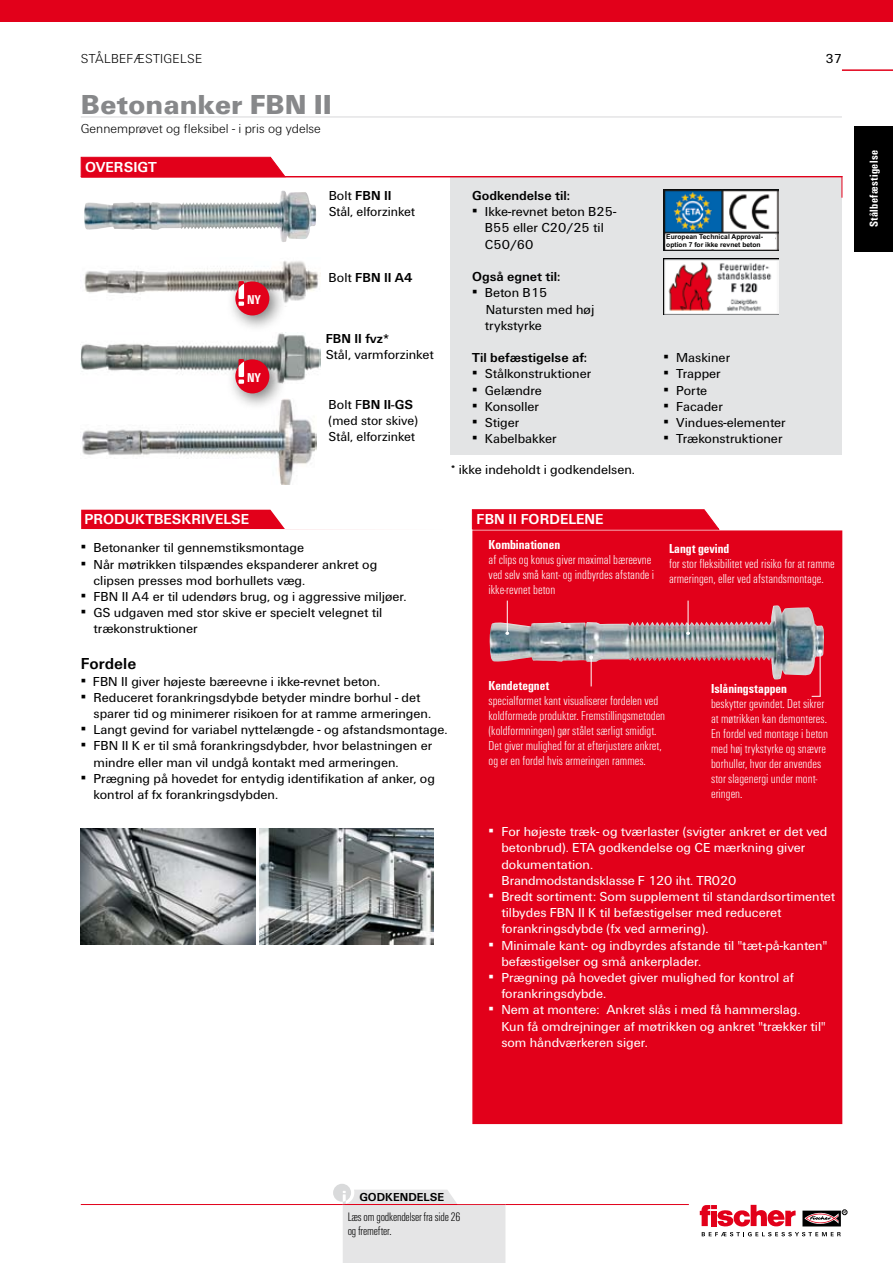
<style>
.page{position:relative;width:893px;height:1263px;background:#fff}
.page>*{position:absolute;margin:0;border:0;box-sizing:border-box;transform-origin:0 0}
.t1{font:900 28.5px "Fi We";color:#87888a}
.t2{font:700 16.5px "Fi We";color:#000}
.t3{font:700 15px "Fi We";color:#fff}
.t4{font:13.5px/16.2px "Fi We";color:#000}
.t5{font:13.5px/16.2px "Fi We";color:#fff}
.t6{font:300 condensed 13.5px/15px "Fi We";color:#fff}
.t7{font:700 13.5px "Fi We";color:#000}
.t8{font:700 condensed 13.5px "Fi We";color:#fff}
.t9{font:300 13.5px "Fi We";color:#000}
.t10{font:300 13.5px "Fi We";letter-spacing:.025em;color:#000}
.t11{font:700 condensed 13.35px "Fi We";color:#fff}
.t12{font:300 condensed 12.75px/13.5px "Fi We";letter-spacing:-.015em;color:#000}
.t13{font:700 condensed 12px "Fi We";letter-spacing:.03em;color:#fff}
.t14{font:700 12px "Fi We";color:#000}
.t15{font:700 6.75px/7.5px "Arial";color:#000}
.s1{font-weight:700}
.s2{font-weight:400}
</style>
<div class="page">
<div style="left:451px;top:177px;width:391px;height:278px;background:#e3e4e5"></div>
<div style="left:0;top:0;width:893px;height:21px;background:#e2001a"></div>
<hr style="left:81px;top:116px;width:761px;height:2px;background:#e5e5e6">
<hr style="left:842px;top:69px;width:51px;height:2px;background:#e2001a">
<img style="left:84px;top:198px;width:200px;height:32px">
<img style="left:82px;top:419px;width:234px;height:65px">
<img style="left:81px;top:828px;width:174px;height:116px">
<img style="left:259px;top:828px;width:175px;height:116px">
<img style="left:84px;top:261px;width:236px;height:40px">
<img style="left:81px;top:335px;width:239px;height:46px">
<div style="left:225px;top:271px;width:71px;height:75px;background:#000;opacity:.55"></div>
<div style="left:235px;top:281px;width:34px;height:34px;background:#e2001a;border-radius:50%"></div>
<svg style="left:238px;top:302px;width:6px;height:4px"></svg>
<svg style="left:238px;top:281px;width:6px;height:18px"></svg>
<div style="left:225px;top:349px;width:71px;height:75px;background:#000;opacity:.55"></div>
<div style="left:235px;top:359px;width:34px;height:34px;background:#e2001a;border-radius:50%"></div>
<svg style="left:238px;top:379px;width:6px;height:5px"></svg>
<svg style="left:238px;top:359px;width:6px;height:18px"></svg>
<hr style="left:81px;top:1204px;width:608px;height:1px;background:#e2001a">
<svg style="left:700px;top:1205px;width:147px;height:31px"></svg>
<div style="left:855px;top:126px;width:38px;height:126px;background:#000"></div>
<svg style="left:80px;top:157px;width:763px;height:41px"></svg>
<img style="left:663px;top:190px;width:115px;height:60px">
<div style="left:666px;top:234px;width:109px;height:14px;background:#fff"></div>
<img style="left:663px;top:259px;width:115px;height:55px">
<div style="left:81px;top:510px;width:204px;height:19px;background:#e2001a"></div>
<div style="left:472px;top:530px;width:370px;height:594px;background:#e2001a;border:2px solid #e2001a"></div>
<svg style="left:472px;top:509px;width:248px;height:21px;background:#e30c25"></svg>
<img style="left:489px;top:605px;width:288px;height:57px">
<hr style="left:507px;top:601px;width:1px;height:32px;background:#fff">
<hr style="left:820px;top:651px;width:1px;height:46px;background:#fff">
<svg style="left:590px;top:656px;width:3px;height:30px"></svg>
<hr style="left:688px;top:601px;width:1px;height:32px;background:#fff">
<div style="left:333px;top:1184px;width:18px;height:18px;background:#d9dadb;border-radius:50%"></div>
<svg style="left:343px;top:1189px;width:162px;height:74px;background:#e6e3e5"></svg>
<p class="t10" style="left:81px;top:51px;width:123px">STÅLBEFÆSTIGELSE</p>
<h1 class="t1" style="left:81px;top:89px;width:253px">Betonanker FBN II</h1>
<p class="t9" style="left:81px;top:121px;width:242px">Gennemprøvet og fleksibel - i pris og ydelse</p>
<p class="t3" style="left:85px;top:159px;width:73px">OVERSIGT</p>
<p class="t11" style="left:247px;top:291px;width:15px">NY</p>
<p class="t11" style="left:247px;top:369px;width:15px">NY</p>
<p class="t4" style="left:329px;top:188px;width:88px">Bolt <span class="s1">FBN II<br></span>Stål, elforzinket</p>
<p class="t7" style="left:329px;top:270px;width:85px"><span class="s2">Bolt</span> FBN II A4</p>
<p class="t7" style="left:326px;top:331px;width:66px">FBN II FVZ*</p>
<p class="t4" style="left:326px;top:347px;width:110px">Stål, varmforzinket</p>
<p class="t4" style="left:329px;top:396px;width:91px">Bolt F<span class="s1">BN II-GS </span>(med stor skive)<br>Stål, elforzinket</p>
<p class="t7" style="left:472px;top:188px;width:99px">GODKENDELSE TIL:</p>
<p class="t4" style="left:485px;top:204px;width:133px;text-indent:-13px">▪ Ikke-revnet beton B25-<br>B55 eller C20/25 til<br>C50/60</p>
<p class="t7" style="left:472px;top:269px;width:90px">OGSÅ EGNET TIL:</p>
<p class="t4" style="left:485px;top:285px;width:111px;text-indent:-13px">▪ Beton B15<br>Natursten med høj trykstyrke</p>
<p class="t7" style="left:472px;top:350px;width:117px">TIL BEFÆSTIGELSE AF:</p>
<p class="t4" style="left:472px;top:366px;width:121px">▪ Stålkonstruktioner</p>
<p class="t4" style="left:472px;top:382px;width:71px">▪ Gelændre</p>
<p class="t4" style="left:472px;top:398px;width:69px">▪ Konsoller</p>
<p class="t4" style="left:472px;top:414px;width:49px">▪ Stiger</p>
<p class="t4" style="left:472px;top:431px;width:86px">▪ Kabelbakker</p>
<p class="t4" style="left:451px;top:462px;width:186px">* ikke indeholdt i godkendelsen.</p>
<p class="t15" style="left:666px;top:233px;width:98px">European Technical Approval&shy;option 7 for ikke revnet beton</p>
<p class="t4" style="left:663px;top:350px;width:68px">▪ Maskiner</p>
<p class="t4" style="left:663px;top:366px;width:59px">▪ Trapper</p>
<p class="t4" style="left:663px;top:382px;width:45px">▪ Porte</p>
<p class="t4" style="left:663px;top:398px;width:61px">▪ Facader</p>
<p class="t4" style="left:663px;top:414px;width:124px">▪ Vindues-elementer</p>
<p class="t4" style="left:663px;top:431px;width:121px">▪ Trækonstruktioner</p>
<p class="t4" style="left:825px;top:51px;width:18px">37</p>
<p class="t3" style="left:84px;top:511px;width:166px">PRODUKTBESKRIVELSE</p>
<p class="t4" style="left:81px;top:540px;width:225px">▪ Betonanker til gennemstiksmontage</p>
<p class="t4" style="left:94px;top:556px;width:285px;text-indent:-13px">▪ Når møtrikken tilspændes ekspanderer ankret og clipsen presses mod borhullets væg.</p>
<p class="t4" style="left:81px;top:589px;width:327px">▪ FBN II A4 er til udendørs brug, og i aggressive miljøer.</p>
<p class="t4" style="left:94px;top:605px;width:290px;text-indent:-13px">▪ GS udgaven med stor skive er specielt velegnet til trækonstruktioner</p>
<p class="t2" style="left:81px;top:655px;width:57px">FORDELE</p>
<p class="t4" style="left:81px;top:673px;width:301px">▪ FBN II giver højeste bæreevne i ikke-revnet beton.</p>
<p class="t4" style="left:94px;top:689px;width:339px;text-indent:-13px">▪ Reduceret forankringsdybde betyder mindre borhul - det sparer tid og minimerer risikoen for at ramme armeringen.</p>
<p class="t4" style="left:81px;top:722px;width:368px">▪ Langt gevind for variabel nyttelængde - og afstandsmontage.</p>
<p class="t4" style="left:94px;top:738px;width:340px;text-indent:-13px">▪ FBN II K er til små forankringsdybder, hvor belastningen er mindre eller man vil undgå kontakt med armeringen.</p>
<p class="t4" style="left:94px;top:770px;width:343px;text-indent:-13px">▪ Prægning på hovedet for entydig identifikation af anker, og kontrol af fx forankringsdybden.</p>
<p class="t3" style="left:477px;top:510px;width:129px">FBN II FORDELENE</p>
<p class="t8" style="left:489px;top:536px;width:73px">Kombinationen</p>
<p class="t6" style="left:489px;top:552px;width:167px">af clips og konus giver maximal bæreevne ved selv små kant- og indbyrdes afstande i ikke-revnet beton</p>
<p class="t8" style="left:669px;top:540px;width:62px">Langt gevind</p>
<p class="t6" style="left:669px;top:556px;width:167px">for stor fleksibilitet ved risiko for at ramme armeringen, eller ved afstandsmontage.</p>
<p class="t8" style="left:489px;top:677px;width:62px">Kendetegnet</p>
<p class="t6" style="left:489px;top:693px;width:178px">specialformet kant visualiserer fordelen ved koldformede produkter. Fremstillingsmetoden (koldformningen) gør stålet særligt smidigt.<br>Det giver mulighed for at efterjustere ankret, og er en fordel hvis armeringen rammes.</p>
<p class="t8" style="left:711px;top:681px;width:77px">Islåningstappen</p>
<p class="t6" style="left:711px;top:696px;width:118px">beskytter gevindet. Det sikrer at møtrikken kan demonteres.<br>En fordel ved montage i beton med høj trykstyrke og snævre borhuller, hvor der anvendes stor slagenergi under mont&shy;eringen.</p>
<p class="t5" style="left:501px;top:824px;width:327px;text-indent:-13px">▪ For højeste træk- og tværlaster (svigter ankret er det ved betonbrud). ETA godkendelse og CE mærkning giver dokumentation.<br>Brandmodstandsklasse F 120 iht. TR020</p>
<p class="t5" style="left:501px;top:888px;width:335px;text-indent:-13px">▪ Bredt sortiment: Som supplement til standardsortimentet tilbydes FBN II K til befæstigelser med reduceret forankringsdybde (fx ved armering).</p>
<p class="t5" style="left:501px;top:937px;width:327px;text-indent:-13px">▪ Minimale kant- og indbyrdes afstande til "tæt-på-kanten" befæstigelser og små ankerplader.</p>
<p class="t5" style="left:501px;top:969px;width:294px;text-indent:-13px">▪ Prægning på hovedet giver mulighed for kontrol af forankringsdybde.</p>
<p class="t5" style="left:501px;top:1002px;width:326px;text-indent:-13px">▪ Nem at montere: Ankret slås i med få hammerslag.<br>Kun få omdrejninger af møtrikken og ankret "trækker til" som håndværkeren siger.</p>
<p class="t13" style="left:867px;top:227px;width:78px;rotate:-90deg">Stålbefæstigelse</p>
<p class="t14" style="left:359px;top:1190px;width:86px">GODKENDELSE</p>
<p class="t12" style="left:348px;top:1210px;width:114px">Læs om godkendelser fra side 26 og fremefter.</p>
</div>
